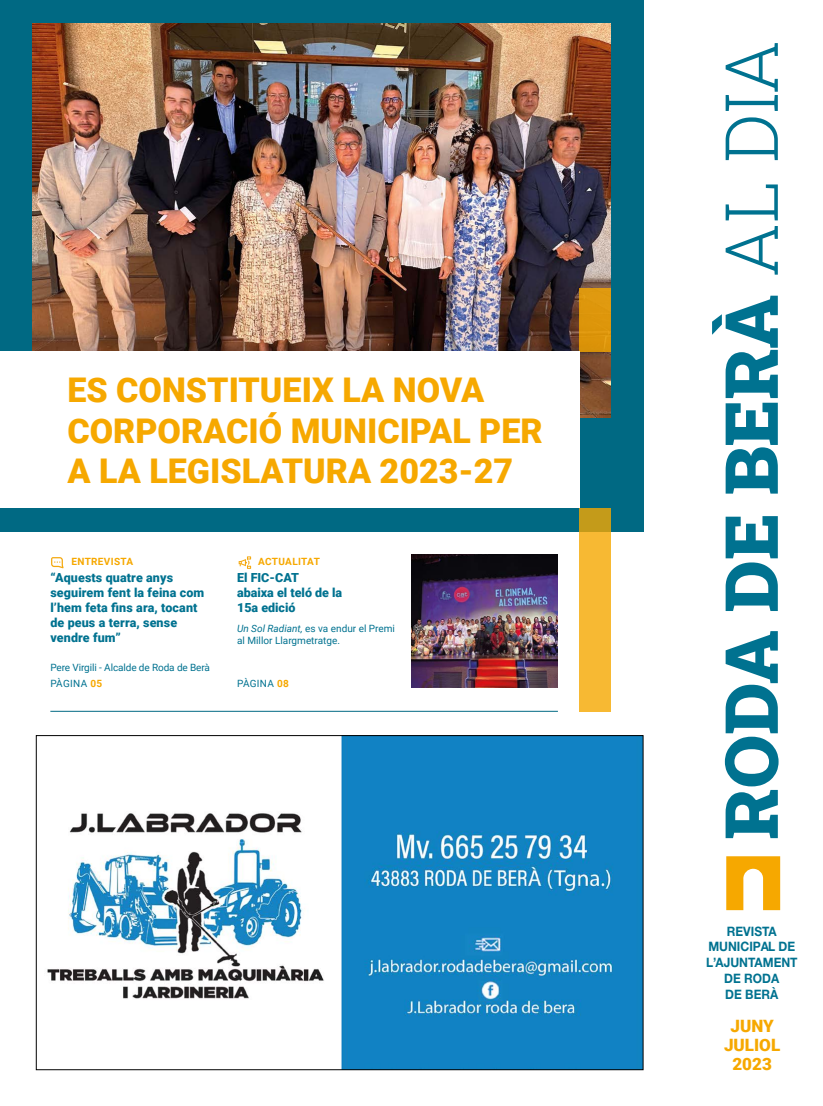
<style>
.page{position:relative;width:823px;height:1106px;background:#fff}
.page>*{position:absolute;margin:0;border:0;box-sizing:border-box;transform-origin:0 0}
.t1{font:900 34px/40.8px "Roboto";color:#f6a800}
.t2{font:900 17px "Roboto";color:#f6a800}
.t3{font:700 13px/15.6px "Helvetica Neue LT Std";color:#007290;scale:.92 1}
.t4{font:900 12.5px/15px "Roboto";letter-spacing:.01em;color:#007290}
.t5{font:10px/12px "Roboto";color:#007290}
.t6{font:700 10px "Roboto";letter-spacing:.035em;color:#f6a800}
.s1{font-style:italic}
.s2{font-weight:700;color:#f6a800}
</style>
<div class="page">
<svg style="left:712px;top:43px;width:66px;height:795px"></svg>
<svg style="left:726px;top:856px;width:53px;height:54px"></svg>
<div style="left:0;top:0;width:643px;height:531px;background:#006983"></div>
<img style="left:33px;top:24px;width:577px;height:393px">
<hr style="left:50px;top:710px;width:507px;height:1px;background:#006983">
<svg style="left:579px;top:508px;width:31px;height:203px;background:#f0b530"></svg>
<div style="left:579px;top:288px;width:31px;height:63px;background:#dd960b"></div>
<img style="left:411px;top:555px;width:146px;height:133px">
<svg style="left:51px;top:557px;width:12px;height:11px"></svg>
<img style="left:47px;top:737px;width:594px;height:331px">
<svg style="left:238px;top:556px;width:13px;height:13px"></svg>
<div style="left:0;top:351px;width:579px;height:157px;background:#fff"></div>
<p class="t1" style="left:67px;top:368px;width:476px">ES CONSTITUEIX LA NOVA<br>CORPORACIÓ MUNICIPAL PER<br>A LA LEGISLATURA 2023-27</p>
<p class="t6" style="left:71px;top:554px;width:63px">ENTREVISTA</p>
<p class="t6" style="left:258px;top:554px;width:63px">ACTUALITAT</p>
<p class="t4" style="left:50px;top:570px;width:155px">“Aquests quatre anys seguirem fent la feina com l’hem feta fins ara, tocant de peus a terra, sense vendre fum”</p>
<p class="t4" style="left:237px;top:570px;width:106px">El FIC-CAT<br>abaixa el teló de la<br>15a edició</p>
<p class="t5" style="left:237px;top:622px;width:159px"><span class="s1">Un Sol Radiant,</span> es va endur el Premi al Millor Llargmetratge.</p>
<p class="t5" style="left:50px;top:661px;width:161px">Pere Virgili - Alcalde de Roda de Berà</p>
<p class="t5" style="left:50px;top:676px;width:53px">PÀGINA <span class="s2">05</span></p>
<p class="t5" style="left:237px;top:676px;width:53px">PÀGINA <span class="s2">08</span></p>
<p class="t3" style="left:726px;top:923px;width:56px">REVISTA</p>
<p class="t3" style="left:723px;top:969px;width:61px;line-height:16.2px">DE RODA<br>DE BERÀ</p>
<p class="t2" style="left:730px;top:1014px;width:45px">JUNY</p>
<p class="t2" style="left:723px;top:1033px;width:58px">JULIOL</p>
<p class="t2" style="left:732px;top:1052px;width:41px">2023</p>
<p class="t3" style="left:705px;top:938px;width:101px">MUNICIPAL DE<br>L’AJUNTAMENT</p>
</div>
